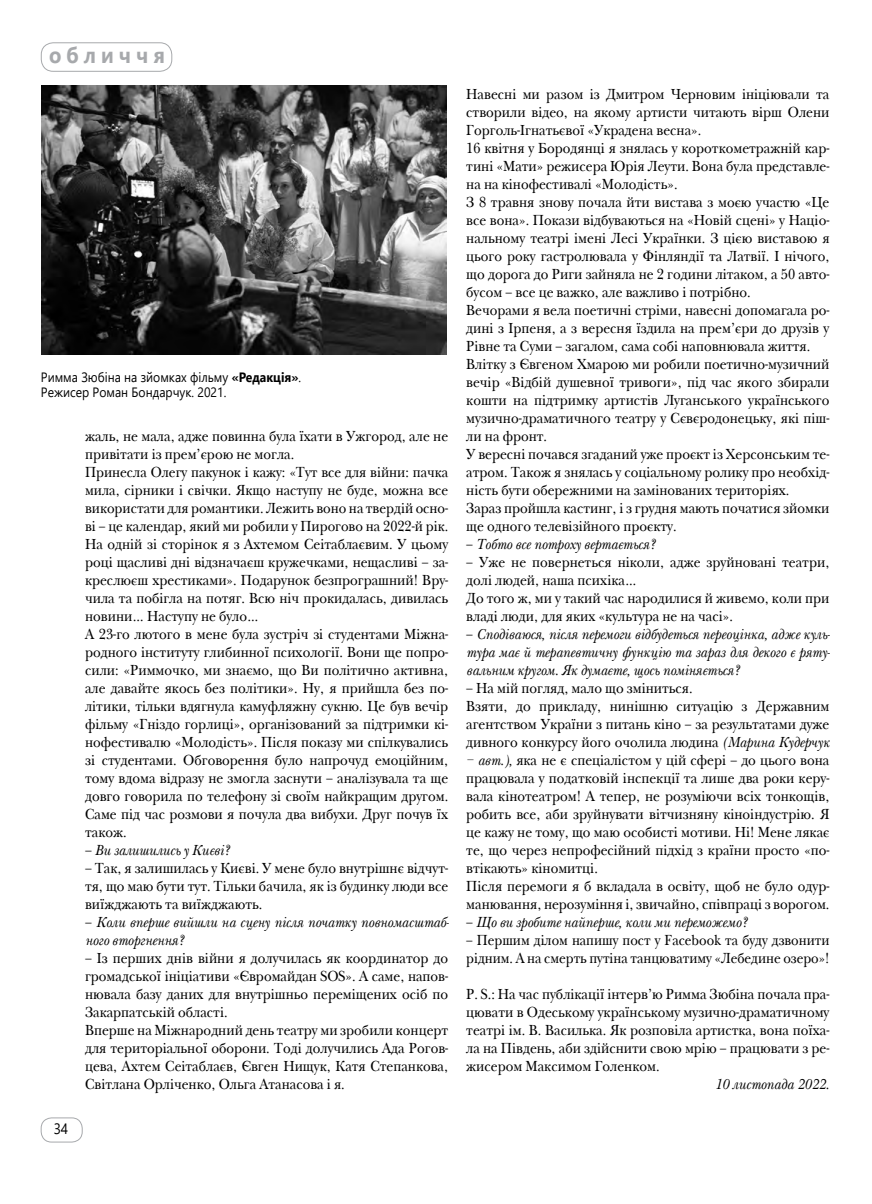
<style>
.page{position:relative;width:872px;height:1204px;background:#fff}
.page>*{position:absolute;margin:0;border:0;box-sizing:border-box;transform-origin:0 0}
.t1{font:700 22.5px "Segoe UI";letter-spacing:.25em;color:#a7a9ac;scale:.9 1}
.t2{font:15px/18px "New Baskerville CTT";color:#000;scale:.9 1}
.t3{font:italic 15px/18px "New Baskerville CTT";color:#000;scale:.9 1}
.t4{font:15px/18px "New Baskerville CTT";color:#000;scale:.88 1}
.t5{font:15px "Segoe UI";color:#000;scale:.9 1}
.t6{font:13.5px/15px "Segoe UI";color:#000;scale:.9 1}
.s1{font-weight:700}
.s2{font-style:normal}
.s3{font-style:italic}
</style>
<div class="page">
<div style="left:41px;top:1117px;width:42px;height:25px;border:1px solid #a7a9ac;border-radius:10px"></div>
<div style="left:41px;top:42px;width:131px;height:30px;border:1px solid #a7a9ac;border-radius:12px"></div>
<img style="left:42px;top:85px;width:404px;height:270px">
<h1 class="t1" style="left:49px;top:34px;width:130px">обличчя</h1>
<p class="t6" style="left:41px;top:368px;width:291px">Римма Зюбіна на зйомках фільму <span class="s1">«Редакція»</span>.<br>Режисер Роман Бондарчук. 2021.</p>
<p class="t5" style="left:54px;top:1114px;width:18px">34</p>
<p class="t2" style="left:85px;top:427px;width:405px">жаль, не мала, адже повинна була їхати в Ужгород, але не привітати із прем’єрою не могла.<br>Принесла Олегу пакунок і кажу: «Тут все для війни: пачка мила, сірники і свічки. Якщо наступу не буде, можна все використати для романтики. Лежить воно на твердій осно&shy;ві – це календар, який ми робили у Пирогово на 2022-й рік.<br>На одній зі сторінок я з Ахтемом Сеітаблаєвим. У цьому році щасливі дні відзначаєш кружечками, нещасливі – за&shy;креслюєш хрестиками». Подарунок безпрограшний! Вру&shy;чила та побігла на потяг. Всю ніч прокидалась, дивилась новини… Наступу не було…<br>А 23-го лютого в мене була зустріч зі студентами Міжна&shy;родного інституту глибинної психології. Вони ще попро&shy;сили: «Риммочко, ми знаємо, що Ви політично активна, але давайте якось без політики». Ну, я прийшла без по&shy;літики, тільки вдягнула камуфляжну сукню. Це був вечір фільму «Гніздо горлиці», організований за підтримки кі&shy;нофестивалю «Молодість». Після показу ми спілкувались зі студентами. Обговорення було напрочуд емоційним, тому вдома відразу не змогла заснути – аналізувала та ще довго говорила по телефону зі своїм найкращим другом.<br>Саме під час розмови я почула два вибухи. Друг почув їх також.</p>
<p class="t3" style="left:85px;top:841px;width:162px"><span class="s2">–</span> Ви залишились у Києві?</p>
<p class="t2" style="left:85px;top:859px;width:405px;text-align:justify">– Так, я залишилась у Києві. У мене було внутрішнє відчут&shy;тя, що маю бути тут. Тільки бачила, як із будинку люди все виїжджають та виїжджають.</p>
<p class="t3" style="left:85px;top:913px;width:406px"><span class="s2">–</span> Коли вперше вийшли на сцену після початку повномасштаб&shy;ного вторгнення?</p>
<p class="t2" style="left:85px;top:949px;width:405px">– Із перших днів війни я долучилась як координатор до громадської ініціативи «Євромайдан SOS». А саме, напов&shy;нювала базу даних для внутрішньо переміщених осіб по Закарпатській області.<br>Вперше на Міжнародний день театру ми зробили концерт для територіальної оборони. Тоді долучились Ада Рогов&shy;цева, Ахтем Сеітаблаєв, Євген Нищук, Катя Степанкова, Світлана Орліченко, Ольга Атанасова і я.</p>
<p class="t2" style="left:466px;top:85px;width:405px">Навесні ми разом із Дмитром Черновим ініціювали та створили відео, на якому артисти читають вірш Олени Горголь-Ігнатьєвої «Украдена весна».<br>16 квітня у Бородянці я знялась у короткометражній кар&shy;тині «Мати» режисера Юрія Леути. Вона була представле&shy;на на кінофестивалі «Молодість».<br>З 8 травня знову почала йти вистава з моєю участю «Це все вона». Покази відбуваються на «Новій сцені» у Націо&shy;нальному театрі імені Лесі Українки. З цією виставою я цього року гастролювала у Фінляндії та Латвії. І нічого, що дорога до Риги зайняла не 2 години літаком, а 50 авто&shy;бусом – все це важко, але важливо і потрібно.<br>Вечорами я вела поетичні стріми, навесні допомагала ро&shy;дині з Ірпеня, а з вересня їздила на прем’єри до друзів у Рівне та Суми – загалом, сама собі наповнювала життя.<br>Влітку з Євгеном Хмарою ми робили поетично-музичний вечір «Відбій душевної тривоги», під час якого збирали кошти на підтримку артистів Луганського українського музично-драматичного театру у Сєвєродонецьку, які піш&shy;ли на фронт.<br>У вересні почався згаданий уже проєкт із Херсонським те&shy;атром. Також я знялась у соціальному ролику про необхід&shy;ність бути обережними на замінованих територіях.<br>Зараз пройшла кастинг, і з грудня мають початися зйомки ще одного телевізійного проєкту.</p>
<p class="t3" style="left:466px;top:535px;width:211px"><span class="s2">–</span> Тобто все потроху вертається?</p>
<p class="t2" style="left:466px;top:553px;width:405px">– Уже не повернеться ніколи, адже зруйновані театри, долі людей, наша психіка…<br>До того ж, ми у такий час народилися й живемо, коли при владі люди, для яких «культура не на часі».</p>
<p class="t3" style="left:466px;top:625px;width:406px;text-align:justify"><span class="s2">–</span> Сподіваюся, після перемоги відбудеться переоцінка, адже куль&shy;тура має й терапевтичну функцію та зараз для декого є ряту&shy;вальним кругом. Як думаєте, щось поміняється?</p>
<p class="t2" style="left:466px;top:679px;width:405px">– На мій погляд, мало що зміниться.<br>Взяти, до прикладу, нинішню ситуацію з Державним агентством України з питань кіно – за результатами дуже дивного конкурсу його очолила людина <span class="s3">(Марина Кудерчук</span></p>
<p class="t2" style="left:466px;top:751px;width:405px"><span class="s3">– авт.),</span> яка не є спеціалістом у цій сфері – до цього вона працювала у податковій інспекції та лише два роки керу&shy;вала кінотеатром! А тепер, не розуміючи всіх тонкощів, робить все, аби зруйнувати вітчизняну кіноіндустрію. Я це кажу не тому, що маю особисті мотиви. Ні! Мене лякає те, що через непрофесійний підхід з країни просто «по&shy;втікають» кіномитці.<br>Після перемоги я б вкладала в освіту, щоб не було одур&shy;манювання, нерозуміння і, звичайно, співпраці з ворогом.</p>
<p class="t3" style="left:466px;top:913px;width:313px"><span class="s2">–</span> Що ви зробите найперше, коли ми переможемо?</p>
<p class="t4" style="left:466px;top:931px;width:414px">– Першим ділом напишу пост у Facebook та буду дзвонити рідним. А на смерть путіна танцюватиму «Лебедине озеро»!</p>
<p class="t2" style="left:466px;top:985px;width:405px;text-align:justify">P. S.: На час публікації інтерв’ю Римма Зюбіна почала пра&shy;цювати в Одеському українському музично-драматичному театрі ім. В. Василька. Як розповіла артистка, вона поїха&shy;ла на Південь, аби здійснити свою мрію – працювати з ре&shy;жисером Максимом Голенком.</p>
<p class="t3" style="left:714px;top:1075px;width:129px">10 листопада 2022.</p>
</div>
